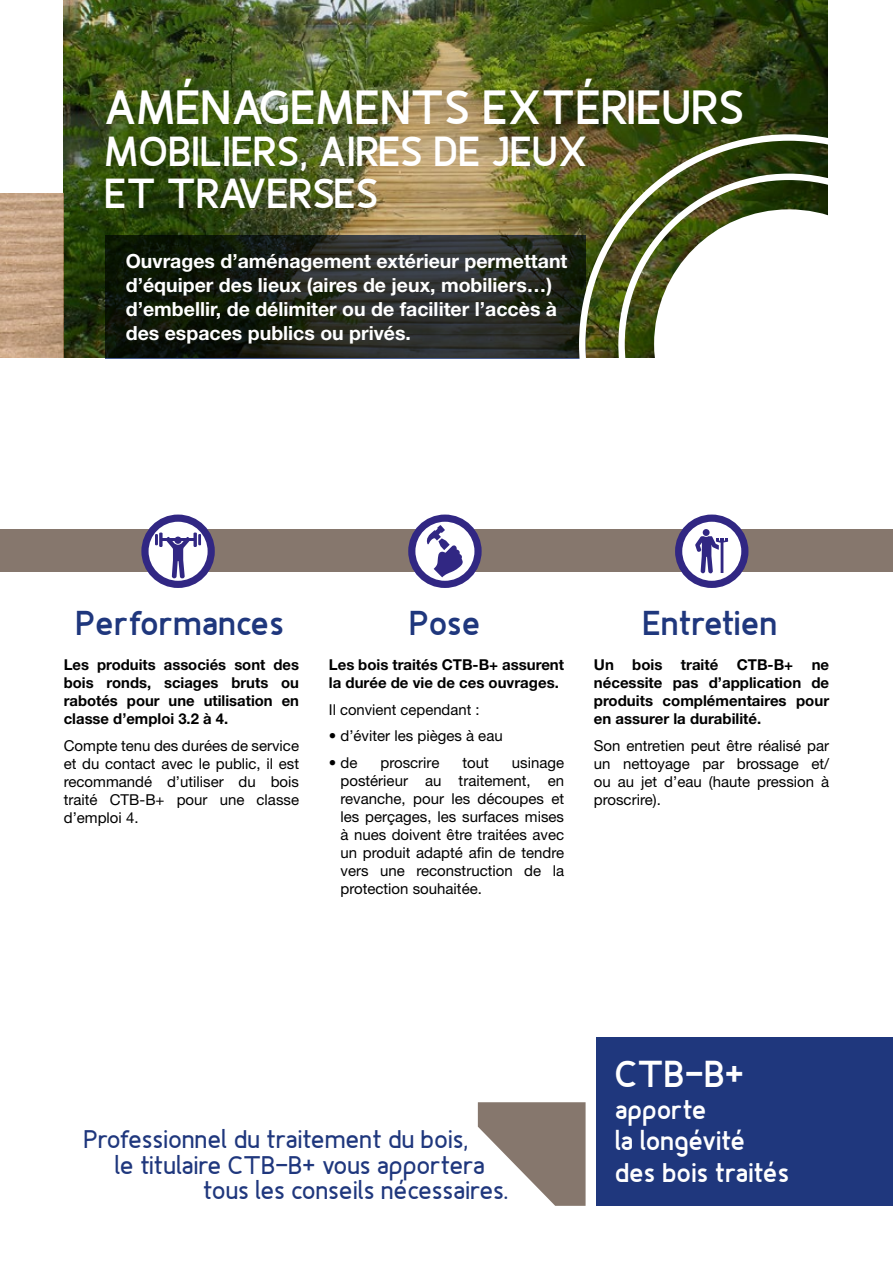
<style>
.page{position:relative;width:893px;height:1263px;background:#fff}
.page>*{position:absolute;margin:0;border:0;box-sizing:border-box;transform-origin:0 0}
.t1{font:900 48px "Fineness Pro";color:#fff}
.t2{font:900 42px/42px "Fineness Pro";color:#fff}
.t3{font:900 37.5px "Fineness Pro";color:#fff}
.t4{font:900 34.5px "Fineness Pro";color:#1f377d}
.t5{font:900 27px/31.5px "Fineness Pro";color:#fff}
.t6{font:700 25.5px "Fineness Pro";color:#1f377d}
.t7{font:700 19.5px/24px "Helvetica Neue";color:#fff}
.t8{font:15px/18px "Helvetica Neue";color:#000;text-align:justify}
.t9{font:700 15px/18px "Helvetica Neue";color:#000;text-align:justify}
</style>
<div class="page">
<img style="left:64px;top:0;width:764px;height:358px">
<svg style="left:105px;top:235px;width:474px;height:123px;background:#1f241d"></svg>
<svg style="left:579px;top:134px;width:249px;height:395px"></svg>
<div style="left:0;top:529px;width:893px;height:43px;background:#86776d"></div>
<svg style="left:145px;top:518px;width:66px;height:66px;background:#d4d2e5"></svg>
<svg style="left:155px;top:534px;width:3px;height:11px"></svg>
<svg style="left:198px;top:534px;width:3px;height:11px"></svg>
<svg style="left:159px;top:532px;width:4px;height:15px"></svg>
<svg style="left:193px;top:532px;width:4px;height:15px"></svg>
<hr style="left:162px;top:539px;width:33px;height:2px;background:#312783">
<svg style="left:165px;top:537px;width:26px;height:42px"></svg>
<div style="left:141px;top:514px;width:74px;height:74px;border:7px solid #312783;border-radius:50%"></div>
<svg style="left:679px;top:518px;width:66px;height:66px;fill:#fff"></svg>
<div style="left:703px;top:529px;width:7px;height:7px;background:#312783;border-radius:50%"></div>
<svg style="left:695px;top:536px;width:33px;height:37px"></svg>
<div style="left:675px;top:514px;width:73px;height:74px;border:7px solid #312783;border-radius:50%"></div>
<svg style="left:412px;top:518px;width:66px;height:66px"></svg>
<svg style="left:426px;top:525px;width:38px;height:52px;background:#ada9cd"></svg>
<div style="left:408px;top:514px;width:74px;height:74px;border:7px solid #312783;border-radius:50%"></div>
<div style="left:596px;top:1037px;width:297px;height:168px;background:#1f377d"></div>
<svg style="left:478px;top:1102px;width:108px;height:104px"></svg>
<img style="left:0;top:193px;width:64px;height:165px">
<h1 class="t1" style="left:106px;top:79px;width:642px">AMÉNAGEMENTS EXTÉRIEURS</h1>
<h2 class="t2" style="left:106px;top:131px;width:485px">MOBILIERS, AIRES DE JEUX<br>ET TRAVERSES</h2>
<h3 class="t7" style="left:126px;top:248px;width:443px">Ouvrages d’aménagement extérieur permettant d’équiper des lieux (aires de jeux, mobiliers…) d’embellir, de délimiter ou de faciliter l’accès à des espaces publics ou privés.</h3>
<h3 class="t4" style="left:77px;top:603px;width:210px">Performances</h3>
<p class="t9" style="left:64px;top:656px;width:237px">Les produits associés sont des bois ronds, sciages bruts ou rabotés pour une utilisation en classe d’emploi 3.2 à 4.</p>
<p class="t8" style="left:64px;top:736px;width:237px">Compte tenu des durées de service et du contact avec le public, il est recommandé d’utiliser du bois traité CTB-B+ pour une classe d’emploi 4.</p>
<h3 class="t4" style="left:411px;top:603px;width:73px">Pose</h3>
<p class="t9" style="left:329px;top:656px;width:237px">Les bois traités CTB-B+ assurent la durée de vie de ces ouvrages.</p>
<p class="t8" style="left:329px;top:700px;width:152px">Il convient cependant :</p>
<p class="t8" style="left:329px;top:727px;width:175px">• d’éviter les pièges à eau</p>
<p class="t8" style="left:329px;top:753px;width:30px">• de</p>
<p class="t8" style="left:380px;top:753px;width:60px">proscrire</p>
<p class="t8" style="left:462px;top:753px;width:28px">tout</p>
<p class="t8" style="left:340px;top:753px;width:225px;text-indent:171px">usinage postérieur au traitement, en revanche, pour les découpes et les perçages, les surfaces mises à nues doivent être traitées avec un produit adapté afin de tendre vers une reconstruction de la protection souhaitée.</p>
<h3 class="t4" style="left:644px;top:603px;width:136px">Entretien</h3>
<p class="t9" style="left:594px;top:656px;width:237px">Un bois traité CTB-B+ ne nécessite pas d’application de produits complémentaires pour en assurer la durabilité.</p>
<p class="t8" style="left:594px;top:736px;width:237px">Son entretien peut être réalisé par un nettoyage par brossage et/ ou au jet d’eau (haute pression à proscrire).</p>
<h3 class="t6" style="left:85px;top:1124px;width:386px">Professionnel du traitement du bois,</h3>
<h3 class="t6" style="left:116px;top:1150px;width:372px">le titulaire CTB-B+ vous apportera</h3>
<h3 class="t6" style="left:204px;top:1175px;width:307px">tous les conseils nécessaires.</h3>
<h3 class="t3" style="left:616px;top:1052px;width:131px">CTB-B+</h3>
<h3 class="t5" style="left:616px;top:1094px;width:176px">apporte<br>la longévité des bois traités</h3>
</div>
